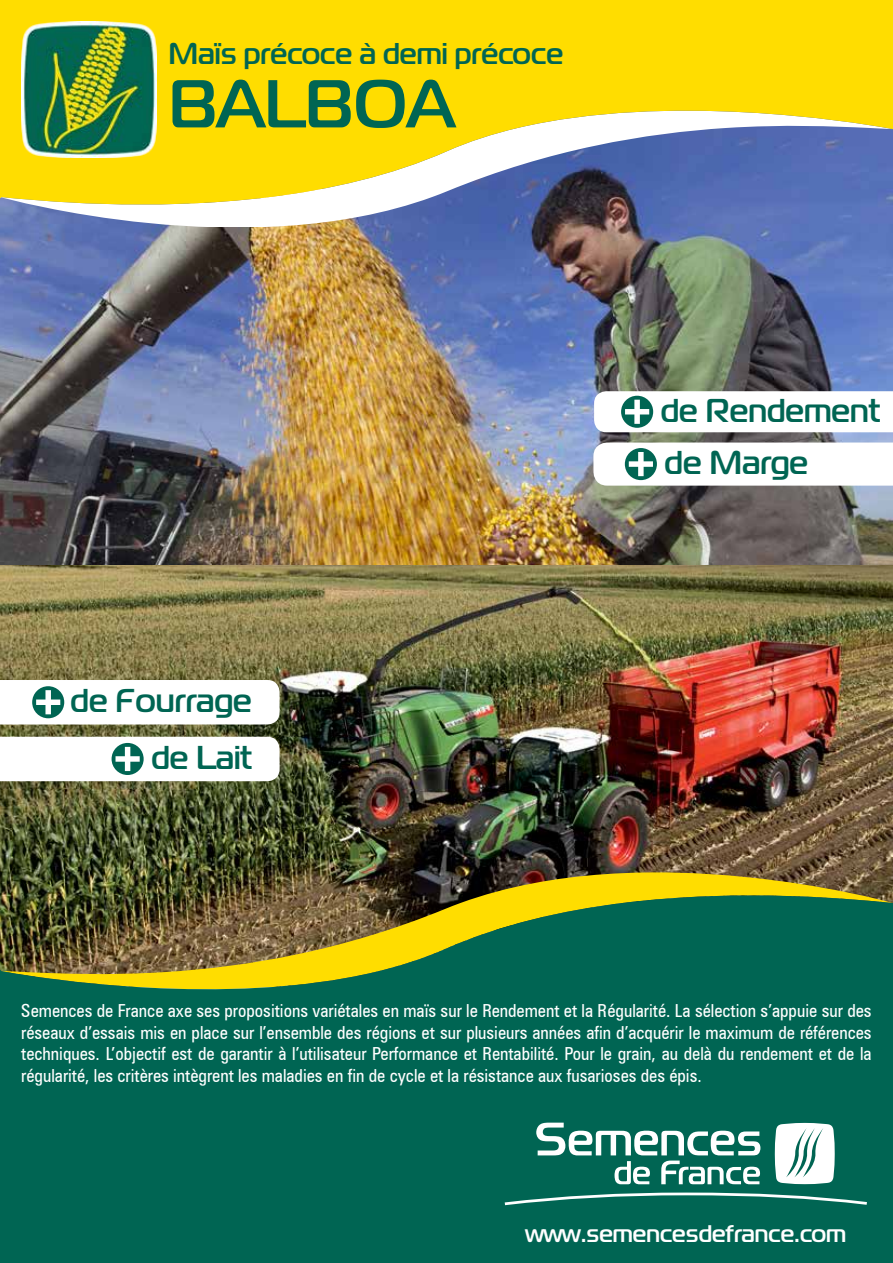
<style>
.page{position:relative;width:893px;height:1263px;background:#fff}
.page>*{position:absolute;margin:0;border:0;box-sizing:border-box;transform-origin:0 0}
.t1{font:67.5px "Semences F";color:#006553}
.t2{font:33px/52.3px "Semences F";color:#006553}
.t3{font:30px "Semences F";color:#006553}
.t4{font:24px "Semences F";color:#fff}
.t5{font:condensed 18px/21.6px "Zurich BT";color:#fff;text-align:justify}
</style>
<div class="page">
<img style="left:0;top:226px;width:893px;height:340px">
<img style="left:0;top:566px;width:893px;height:297px">
<svg style="left:594px;top:391px;width:299px;height:41px"></svg>
<div style="left:621px;top:396px;width:32px;height:32px;background:#006553;border-radius:50%"></div>
<div style="left:634px;top:400px;width:6px;height:24px;background:#fff"></div>
<div style="left:625px;top:409px;width:24px;height:5px;background:#fff"></div>
<svg style="left:593px;top:442px;width:300px;height:44px"></svg>
<svg style="left:0;top:680px;width:280px;height:44px"></svg>
<div style="left:32px;top:686px;width:32px;height:32px;background:#006553;border-radius:50%"></div>
<div style="left:45px;top:690px;width:6px;height:24px;background:#fff"></div>
<div style="left:36px;top:699px;width:24px;height:6px;background:#fff"></div>
<svg style="left:0;top:737px;width:280px;height:44px"></svg>
<svg style="left:112px;top:743px;width:32px;height:32px"></svg>
<div style="left:125px;top:747px;width:5px;height:24px;background:#fff"></div>
<div style="left:116px;top:756px;width:24px;height:6px;background:#fff"></div>
<div style="left:0;top:0;width:893px;height:108px;background:#fd0"></div>
<svg style="left:0;top:212px;width:893px;height:14px"></svg>
<svg style="left:0;top:108px;width:893px;height:104px"></svg>
<div style="left:0;top:0;width:5px;height:148px;background:#fd0"></div>
<hr style="left:0;top:137px;width:1px;height:61px;background:#fd0">
<img style="left:0;top:863px;width:893px;height:25px">
<svg style="left:0;top:888px;width:893px;height:375px;background:#186a4b"></svg>
<svg style="left:505px;top:1192px;width:362px;height:13px;background:#368577"></svg>
<svg style="left:536px;top:1122px;width:224px;height:62px"></svg>
<svg style="left:775px;top:1123px;width:60px;height:61px"></svg>
<img style="left:21px;top:21px;width:136px;height:137px">
<h3 class="t3" style="left:168px;top:35px;width:396px">Maïs précoce à demi précoce</h3>
<h1 class="t1" style="left:168px;top:63px;width:287px">BALBOA</h1>
<h2 class="t2" style="left:71px;top:672px;width:183px;line-height:56.7px;text-align:right">de Fourrage de Lait</h2>
<h2 class="t2" style="left:661px;top:383px;width:221px">de Rendement de Marge</h2>
<p class="t5" style="left:21px;top:1000px;width:852px">Semences de France axe ses propositions variétales en maïs sur le Rendement et la Régularité. La sélection s’appuie sur des réseaux d’essais mis en place sur l’ensemble des régions et sur plusieurs années afin d’acquérir le maximum de références techniques. L’objectif est de garantir à l’utilisateur Performance et Rentabilité. Pour le grain, au delà du rendement et de la régularité, les critères intègrent les maladies en fin de cycle et la résistance aux fusarioses des épis.</p>
<h3 class="t4" style="left:525px;top:1219px;width:322px">www.semencesdefrance.com</h3>
</div>
